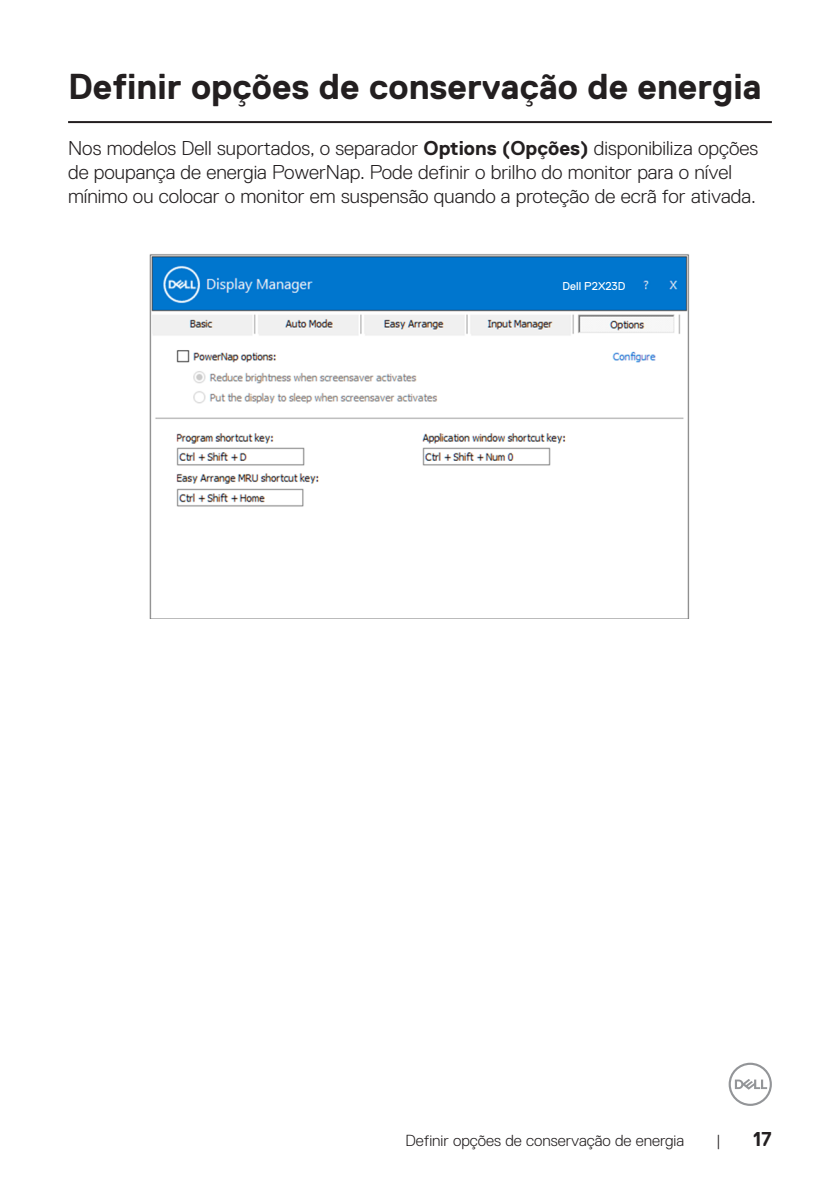
<style>
.page{position:relative;width:840px;height:1191px;background:#fff}
.page>*{position:absolute;margin:0;border:0;box-sizing:border-box;transform-origin:0 0}
.Head_1{font:700 36px "Dell Replica";color:#231f20}
.Paragraph{font:300 20px/24px "Dell Replica";color:#231f20}
.t1{font:700 20px "Dell Replica";color:#231f20}
.t2{font:300 16px "Dell Replica";color:#231f20}
.t3{font:11.4px "Dell Replica";color:#fff}
.s1{font-weight:700}
</style>
<div class="page">
<svg style="left:728px;top:1062px;width:43px;height:44px"></svg>
<hr style="left:68px;top:121px;width:703px;height:2px;background:#231f20">
<img style="left:149px;top:254px;width:541px;height:364px">
<div style="left:164px;top:508px;width:191px;height:53px;background:#fff"></div>
<div style="left:547px;top:277px;width:86px;height:19px;background:#0076ce"></div>
<p class="Head_1" style="left:68px;top:66px;width:694px">Definir opções de conservação de energia</p>
<p class="Paragraph" style="left:68px;top:136px;width:691px">Nos modelos Dell suportados, o separador <span class="s1">Options (Opções)</span> disponibiliza opções de poupança de energia PowerNap. Pode definir o brilho do monitor para o nível mínimo ou colocar o monitor em suspensão quando a proteção de ecrã for ativada.</p>
<p class="t3" style="left:555px;top:279px;width:72px">Dell S3222HN</p>
<p class="t3" style="left:562px;top:279px;width:64px">Dell P2X23D</p>
<p class="t2" style="left:405px;top:1131px;width:280px">Definir opções de conservação de energia</p>
<p class="t2" style="left:715px;top:1131px;width:6px">|</p>
<p class="t1" style="left:752px;top:1127px;width:20px">17</p>
</div>
